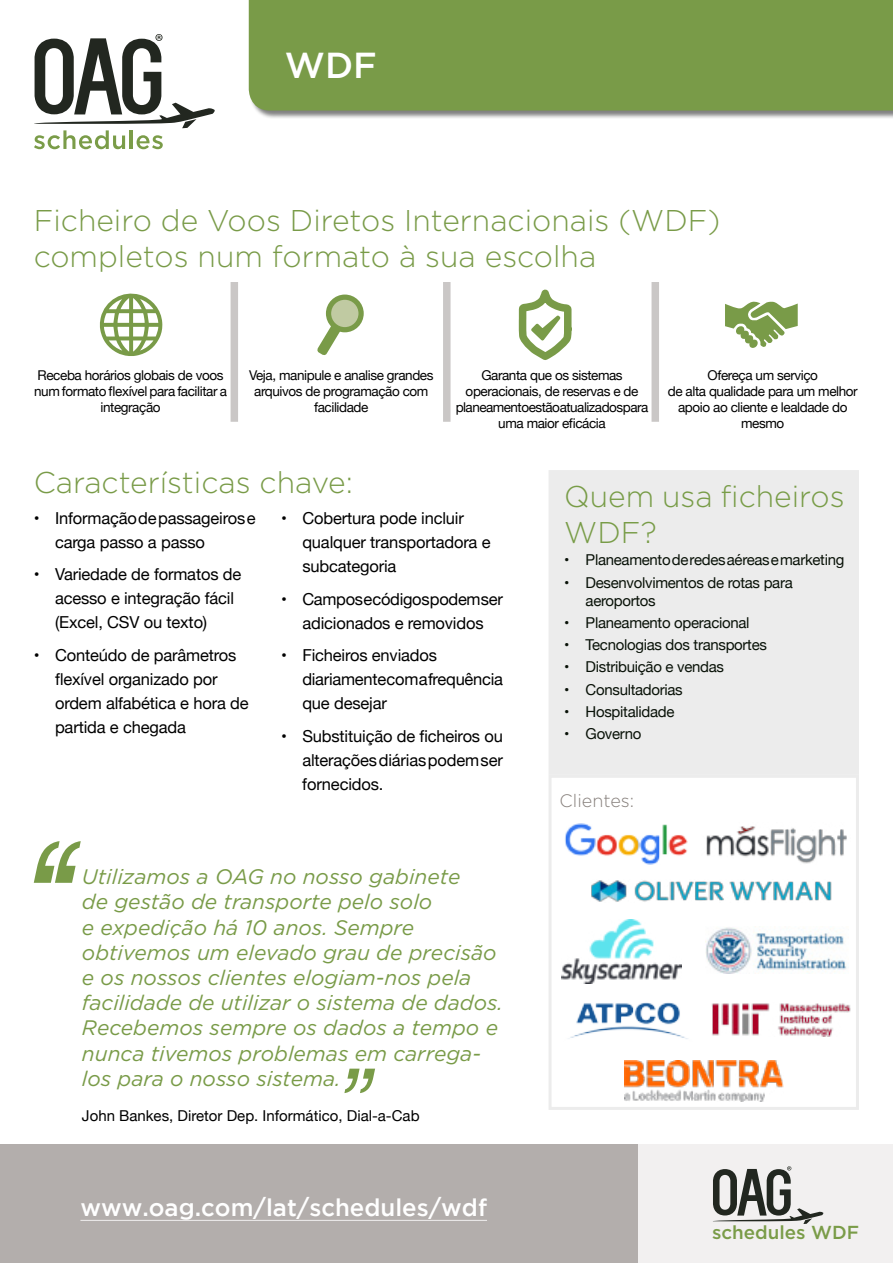
<style>
.page{position:relative;width:893px;height:1263px;background:#fff}
.page>*{position:absolute;margin:0;border:0;box-sizing:border-box;transform-origin:0 0}
.t1{font:500 36px "Gotham";color:#fff}
.t2{font:300 30px/36px "Gotham";color:#799b48}
.t3{font:300 30px/36px "Gotham";color:#789c47}
.t4{font:500 24px "Gotham";color:#fff}
.t5{font:italic 21px/25.2px "Gotham";color:#799b48}
.t6{font:500 18.75px "Gotham";color:#7a9c48}
.t7{font:300 18px "Gotham";color:#87807c}
.t8{font:16.5px/24px "Helvetica Neue";letter-spacing:-.01em;color:#000}
.t9{font:15px/18px "Helvetica Neue";letter-spacing:-.02em;color:#091208}
.t10{font:15px "Helvetica Neue";color:#000}
.t11{font:13.5px/16.2px "Helvetica Neue";letter-spacing:-.03em;color:#000;text-align:center}
</style>
<div class="page">
<div style="left:633px;top:1145px;width:260px;height:118px;background:#f2f0f0"></div>
<div style="left:249px;top:0;width:644px;height:118px;background:#000;opacity:.5"></div>
<div style="left:249px;top:0;width:644px;height:111px;background:#799b48"></div>
<svg style="left:34px;top:34px;width:181px;height:115px"></svg>
<svg style="left:34px;top:841px;width:47px;height:42px"></svg>
<svg style="left:344px;top:1069px;width:31px;height:24px"></svg>
<div style="left:231px;top:282px;width:7px;height:140px;background:#cac7c6"></div>
<div style="left:443px;top:282px;width:8px;height:140px;background:#cac7c6"></div>
<div style="left:651px;top:282px;width:8px;height:140px;background:#cac7c6"></div>
<svg style="left:317px;top:303px;width:37px;height:52px"></svg>
<div style="left:329px;top:297px;width:32px;height:33px;background:#c0caa2;border-radius:50%"></div>
<div style="left:326px;top:295px;width:38px;height:37px;border:5px solid #799b48;border-radius:50%"></div>
<svg style="left:100px;top:293px;width:63px;height:63px"></svg>
<svg style="left:725px;top:301px;width:73px;height:47px"></svg>
<svg style="left:518px;top:289px;width:54px;height:71px"></svg>
<svg style="left:713px;top:1166px;width:111px;height:58px"></svg>
<div style="left:548px;top:470px;width:311px;height:305px;background:#ececec"></div>
<div style="left:548px;top:775px;width:311px;height:335px;background:#fff;border:3px solid #ececec"></div>
<img style="left:624px;top:1060px;width:159px;height:41px">
<img style="left:711px;top:1003px;width:140px;height:33px">
<img style="left:565px;top:823px;width:122px;height:41px">
<img style="left:706px;top:826px;width:141px;height:38px">
<img style="left:591px;top:880px;width:240px;height:22px">
<img style="left:705px;top:926px;width:142px;height:48px">
<img style="left:568px;top:1002px;width:120px;height:37px">
<img style="left:562px;top:920px;width:119px;height:63px">
<div style="left:0;top:1145px;width:638px;height:118px;background:#b3aeac"></div>
<hr style="left:80px;top:1220px;width:407px;height:1px;background:#fff">
<h1 class="t1" style="left:285px;top:45px;width:93px">WDF</h1>
<h2 class="t2" style="left:34px;top:202px;width:688px">Ficheiro de Voos Diretos Internacionais (WDF) completos num formato à sua escolha</h2>
<p class="t11" style="left:34px;top:368px;width:194px">Receba horários globais de voos num formato flexível para facilitar a integração</p>
<p class="t11" style="left:249px;top:368px;width:186px">Veja, manipule e analise grandes arquivos de programação com facilidade</p>
<p class="t11" style="left:456px;top:368px;width:194px">Garanta que os sistemas operacionais, de reservas e de planeamentoestãoatualizadospara uma maior eficácia</p>
<p class="t11" style="left:668px;top:368px;width:192px">Ofereça um serviço<br>de alta qualidade para um melhor apoio ao cliente e lealdade do mesmo</p>
<h2 class="t2" style="left:34px;top:464px;width:321px">Características chave:</h2>
<p class="t8" style="left:55px;top:507px;width:202px;text-indent:-21px">• Informaçãodepassageirose carga passo a passo</p>
<p class="t8" style="left:55px;top:563px;width:188px;text-indent:-21px">• Variedade de formatos de acesso e integração fácil (Excel, CSV ou texto)</p>
<p class="t8" style="left:55px;top:644px;width:195px;text-indent:-21px">• Conteúdo de parâmetros flexível organizado por ordem alfabética e hora de partida e chegada</p>
<p class="t8" style="left:302px;top:507px;width:190px;text-indent:-21px">• Cobertura pode incluir qualquer transportadora e subcategoria</p>
<p class="t8" style="left:281px;top:588px;width:223px;text-align:center">• Camposecódigospodemser adicionados e removidos</p>
<p class="t8" style="left:302px;top:644px;width:202px;text-indent:-21px">• Ficheiros enviados diariamentecomafrequência que desejar</p>
<p class="t8" style="left:302px;top:725px;width:202px;text-align:justify;text-indent:-21px">• Substituição de ficheiros ou alteraçõesdiáriaspodemser fornecidos.</p>
<p class="t5" style="left:82px;top:864px;width:422px">Utilizamos a OAG no nosso gabinete<br>de gestão de transporte pelo solo<br>e expedição há 10 anos. Sempre obtivemos um elevado grau de precisão e os nossos clientes elogiam-nos pela facilidade de utilizar o sistema de dados.<br>Recebemos sempre os dados a tempo e nunca tivemos problemas em carrega&shy;los para o nosso sistema.</p>
<p class="t10" style="left:82px;top:1105px;width:339px">John Bankes, Diretor Dep. Informático, Dial-a-Cab</p>
<h3 class="t4" style="left:80px;top:1194px;width:408px">www.oag.com/lat/schedules/wdf</h3>
<h2 class="t3" style="left:564px;top:478px;width:282px">Quem usa ficheiros<br>WDF?</h2>
<p class="t9" style="left:564px;top:552px;width:282px">• Planeamentoderedesaéreasemarketing</p>
<p class="t9" style="left:586px;top:574px;width:209px;text-indent:-21px">• Desenvolvimentos de rotas para aeroportos</p>
<p class="t9" style="left:564px;top:614px;width:187px">• Planeamento operacional</p>
<p class="t9" style="left:564px;top:636px;width:204px">• Tecnologias dos transportes</p>
<p class="t9" style="left:564px;top:659px;width:161px">• Distribuição e vendas</p>
<p class="t9" style="left:564px;top:681px;width:120px">• Consultadorias</p>
<p class="t9" style="left:564px;top:703px;width:112px">• Hospitalidade</p>
<p class="t9" style="left:564px;top:725px;width:79px">• Governo</p>
<p class="t7" style="left:560px;top:790px;width:76px">Clientes:</p>
<p class="t6" style="left:712px;top:1221px;width:149px">schedules WDF</p>
</div>
